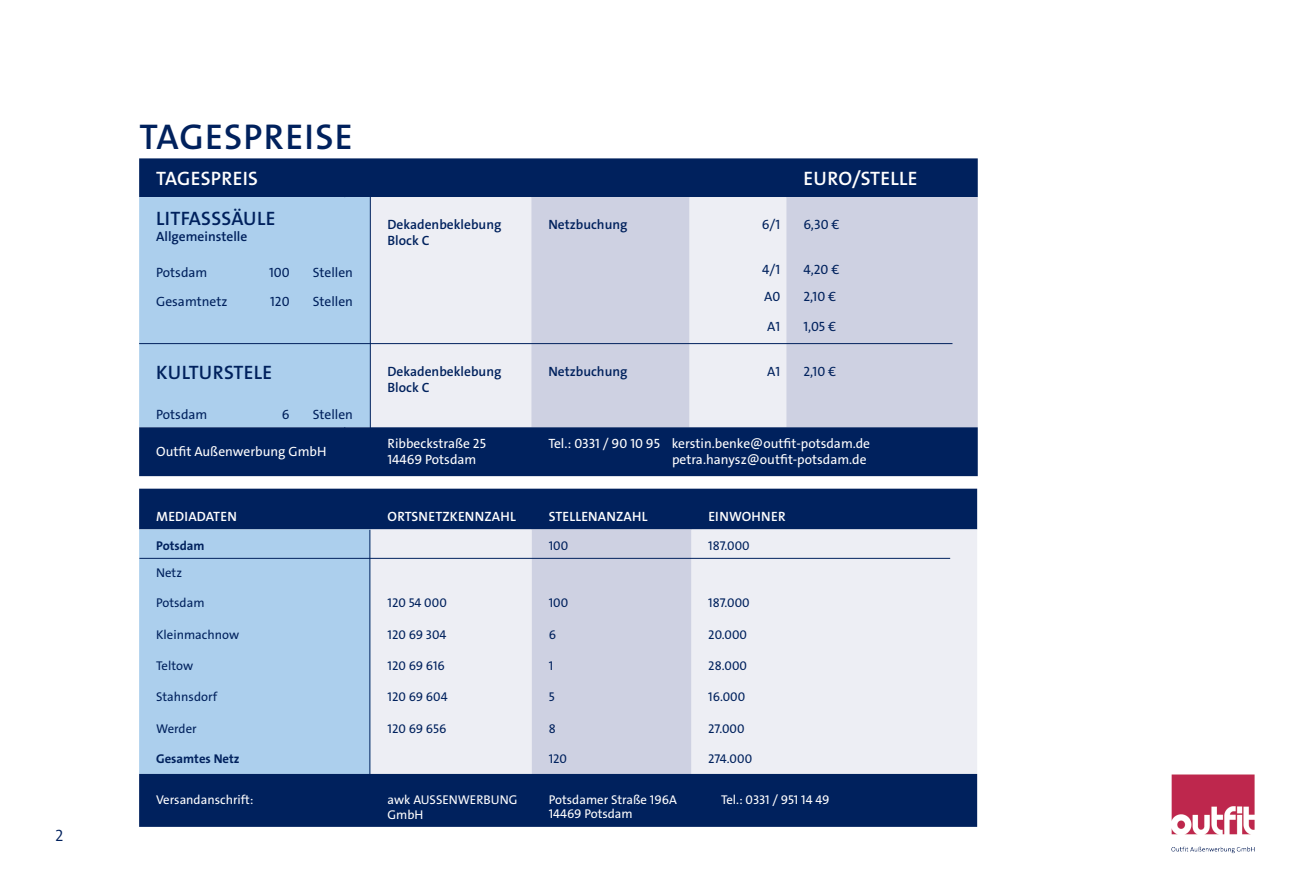
<style>
.page{position:relative;width:1289px;height:876px;background:#fff}
.page>*{position:absolute;margin:0;border:0;box-sizing:border-box;transform-origin:0 0}
.t1{font:36px "The Sans LP6 Se Bld";letter-spacing:.035em;color:#00215d}
.t2{font:19.5px "The Sans LP6 Se Bld";letter-spacing:.015em;color:#00215d}
.t3{font:19.5px "The Sans LP6 Se Bld";letter-spacing:.015em;color:#fff}
.t4{font:16.5px "The Sans LP4 Se Lig";color:#00215d}
.t5{font:13.5px "The Sans LP5 Plain";color:#fff}
.t6{font:13.5px "The Sans LP5 Plain";color:#00215d}
.t7{font:13.5px/16.2px "The Sans LP6 Se Bld";color:#00215d}
.t8{font:13.5px "The Sans LP6 Se Bld";letter-spacing:.015em;color:#fff}
.t9{font:12.75px "The Sans LP5 Plain";color:#00215d}
.t10{font:12.75px/15.3px "The Sans LP5 Plain";color:#fff}
.t11{font:12.75px "The Sans LP7 Bld";color:#00215d}
</style>
<div class="page">
<div style="left:139px;top:158px;width:838px;height:39px;background:#00215d"></div>
<div style="left:139px;top:197px;width:231px;height:230px;background:#accfed"></div>
<div style="left:371px;top:197px;width:160px;height:230px;background:#edeef4"></div>
<svg style="left:531px;top:197px;width:446px;height:230px;background:#d4d7e5"></svg>
<div style="left:139px;top:427px;width:838px;height:49px;background:#00215d"></div>
<hr style="left:370px;top:181px;width:1px;height:276px;background:#00215d">
<hr style="left:139px;top:343px;width:813px;height:1px;background:#00215d">
<svg style="left:139px;top:489px;width:838px;height:338px;background:#9aabc6"></svg>
<hr style="left:139px;top:558px;width:811px;height:1px;background:#00215d">
<hr style="left:369px;top:530px;width:1px;height:272px;background:#00215d">
<img style="left:1171px;top:774px;width:84px;height:80px">
<p class="t4" style="left:55px;top:825px;width:10px">2</p>
<p class="t1" style="left:139px;top:114px;width:215px">TAGESPREISE</p>
<p class="t3" style="left:156px;top:166px;width:103px">TAGESPREIS</p>
<p class="t3" style="left:803px;top:166px;width:115px">EURO/STELLE</p>
<p class="t2" style="left:156px;top:206px;width:121px">LITFASSSÄULE</p>
<p class="t7" style="left:156px;top:228px;width:93px">Allgemeinstelle</p>
<p class="t7" style="left:387px;top:217px;width:115px">Dekadenbeklebung<br>Block C</p>
<p class="t7" style="left:548px;top:217px;width:81px">Netzbuchung</p>
<p class="t6" style="left:761px;top:216px;width:20px">6/1</p>
<p class="t6" style="left:803px;top:216px;width:38px">6,30 €</p>
<p class="t6" style="left:156px;top:264px;width:53px">Potsdam</p>
<p class="t6" style="left:269px;top:264px;width:22px">100</p>
<p class="t6" style="left:313px;top:264px;width:42px">Stellen</p>
<p class="t6" style="left:762px;top:260px;width:20px">4/1</p>
<p class="t6" style="left:803px;top:260px;width:38px">4,20 €</p>
<p class="t6" style="left:156px;top:292px;width:73px">Gesamtnetz</p>
<p class="t6" style="left:270px;top:292px;width:21px">120</p>
<p class="t6" style="left:313px;top:292px;width:42px">Stellen</p>
<p class="t6" style="left:764px;top:288px;width:18px">A0</p>
<p class="t6" style="left:803px;top:288px;width:34px">2,10 €</p>
<p class="t6" style="left:767px;top:318px;width:15px">A1</p>
<p class="t6" style="left:803px;top:318px;width:34px">1,05 €</p>
<p class="t2" style="left:156px;top:360px;width:117px">KULTURSTELE</p>
<p class="t7" style="left:387px;top:363px;width:115px">Dekadenbeklebung<br>Block C</p>
<p class="t7" style="left:548px;top:363px;width:81px">Netzbuchung</p>
<p class="t6" style="left:767px;top:362px;width:15px">A1</p>
<p class="t6" style="left:803px;top:362px;width:34px">2,10 €</p>
<p class="t6" style="left:156px;top:405px;width:53px">Potsdam</p>
<p class="t6" style="left:282px;top:405px;width:9px">6</p>
<p class="t6" style="left:313px;top:405px;width:42px">Stellen</p>
<p class="t5" style="left:156px;top:443px;width:172px">Outfit Außenwerbung GmbH</p>
<p class="t5" style="left:548px;top:435px;width:323px">Tel.: 0331 / 90 10 95 kerstin.benke@outfit-potsdam.de</p>
<p class="t5" style="left:672px;top:451px;width:196px">petra.hanysz@outfit-potsdam.de</p>
<p class="t5" style="left:387px;top:435px;width:100px">Ribbeckstraße 25</p>
<p class="t5" style="left:387px;top:451px;width:90px">14469 Potsdam</p>
<p class="t8" style="left:156px;top:508px;width:82px">MEDIADATEN</p>
<p class="t8" style="left:387px;top:508px;width:130px">ORTSNETZKENNZAHL</p>
<p class="t8" style="left:549px;top:508px;width:100px">STELLENANZAHL</p>
<p class="t8" style="left:708px;top:508px;width:79px">EINWOHNER</p>
<p class="t11" style="left:156px;top:538px;width:50px">Potsdam</p>
<p class="t9" style="left:549px;top:538px;width:21px">100</p>
<p class="t9" style="left:708px;top:538px;width:43px">187.000</p>
<p class="t9" style="left:156px;top:565px;width:27px">Netz</p>
<p class="t9" style="left:156px;top:594px;width:50px">Potsdam</p>
<p class="t9" style="left:387px;top:594px;width:61px">120 54 000</p>
<p class="t9" style="left:549px;top:594px;width:21px">100</p>
<p class="t9" style="left:708px;top:594px;width:43px">187.000</p>
<p class="t9" style="left:156px;top:627px;width:84px">Kleinmachnow</p>
<p class="t9" style="left:387px;top:627px;width:61px">120 69 304</p>
<p class="t9" style="left:549px;top:627px;width:9px">6</p>
<p class="t9" style="left:708px;top:627px;width:40px">20.000</p>
<p class="t9" style="left:156px;top:657px;width:38px">Teltow</p>
<p class="t9" style="left:387px;top:657px;width:59px">120 69 616</p>
<p class="t9" style="left:549px;top:657px;width:6px">1</p>
<p class="t9" style="left:708px;top:657px;width:40px">28.000</p>
<p class="t9" style="left:156px;top:688px;width:63px">Stahnsdorf</p>
<p class="t9" style="left:387px;top:688px;width:62px">120 69 604</p>
<p class="t9" style="left:549px;top:688px;width:7px">5</p>
<p class="t9" style="left:708px;top:688px;width:38px">16.000</p>
<p class="t9" style="left:156px;top:720px;width:42px">Werder</p>
<p class="t9" style="left:387px;top:720px;width:60px">120 69 656</p>
<p class="t9" style="left:549px;top:720px;width:9px">8</p>
<p class="t9" style="left:708px;top:720px;width:38px">27.000</p>
<p class="t11" style="left:156px;top:750px;width:85px">Gesamtes Netz</p>
<p class="t9" style="left:549px;top:750px;width:20px">120</p>
<p class="t9" style="left:708px;top:750px;width:45px">274.000</p>
<p class="t10" style="left:156px;top:792px;width:99px">Versandanschrift:</p>
<p class="t10" style="left:387px;top:792px;width:131px">awk AUSSENWERBUNG<br>GmbH</p>
<p class="t10" style="left:549px;top:792px;width:130px">Potsdamer Straße 196A</p>
<p class="t10" style="left:721px;top:792px;width:110px">Tel.: 0331 / 951 14 49</p>
<p class="t10" style="left:549px;top:806px;width:85px">14469 Potsdam</p>
</div>
